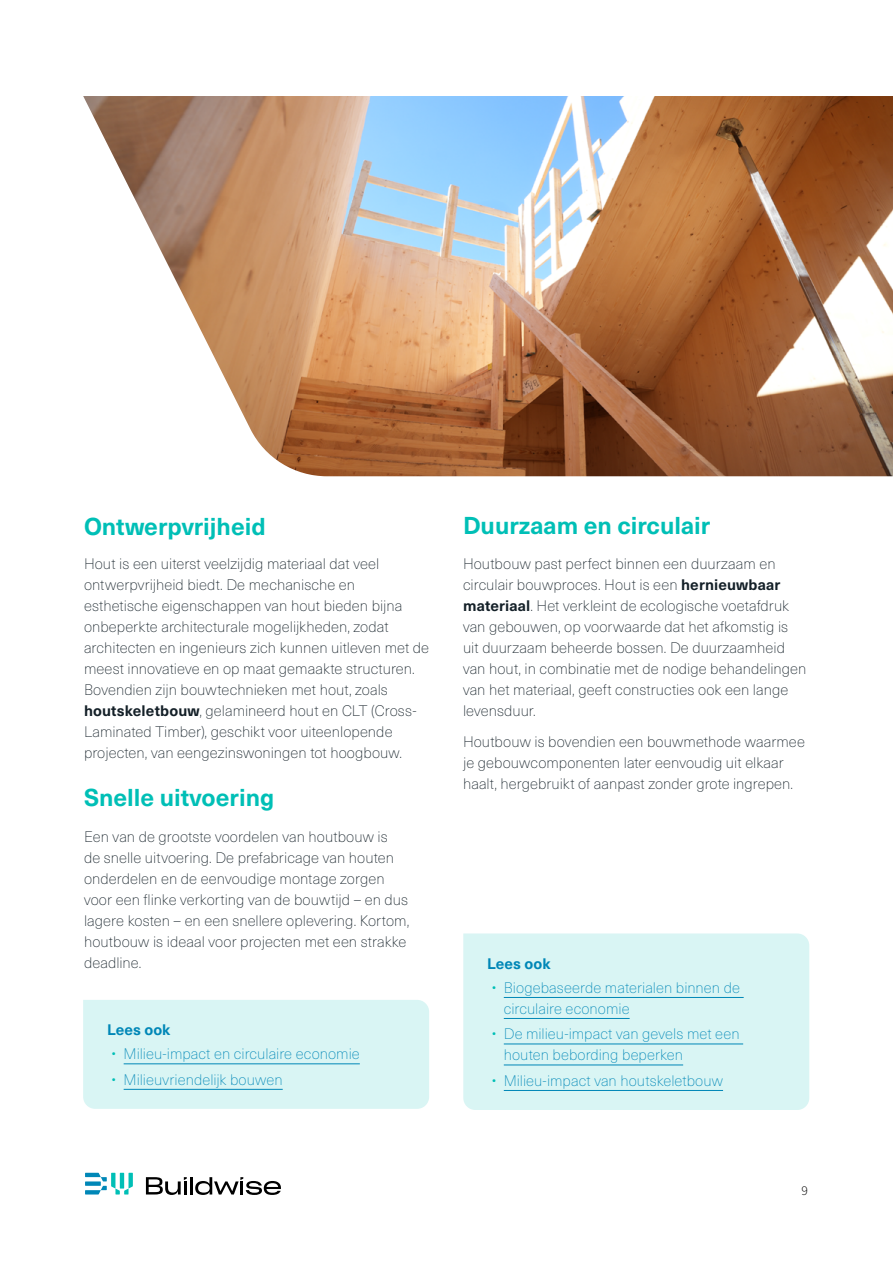
<style>
.page{position:relative;width:893px;height:1263px;background:#fff}
.page>*{position:absolute;margin:0;border:0;box-sizing:border-box;transform-origin:0 0}
.t1{font:700 24px "Neue Haas Unica W1 G";color:#00bfb6}
.t2{font:100 15px/21px "Neue Haas Unica W1 G";letter-spacing:.005em;color:#142028}
.t3{font:100 15px/21px "Neue Haas Unica W1 G";letter-spacing:.005em;color:#0087b7}
.t4{font:700 15px "Neue Haas Unica W1 G";letter-spacing:.005em;color:#0087b7}
.t5{font:13.5px "Source Sans Variable";color:#000}
.s1{font-weight:700}
.s2{color:#00bfb6}
</style>
<div class="page">
<svg style="left:146px;top:1177px;width:41px;height:18px"></svg>
<hr style="left:190px;top:1177px;width:3px;height:17px;background:#000">
<svg style="left:195px;top:1177px;width:86px;height:18px"></svg>
<svg style="left:85px;top:1173px;width:48px;height:21px"></svg>
<hr style="left:120px;top:1173px;width:4px;height:15px;background:#00bfb6">
<img style="left:83px;top:96px;width:810px;height:380px">
<div style="left:83px;top:1000px;width:346px;height:109px;background:#d9f5f4"></div>
<hr style="left:124px;top:1063px;width:236px;height:1px;background:#0087b7">
<hr style="left:124px;top:1089px;width:159px;height:1px;background:#0087b7">
<div style="left:463px;top:933px;width:346px;height:177px;background:#d9f5f4"></div>
<hr style="left:504px;top:997px;width:240px;height:1px;background:#0087b7">
<hr style="left:504px;top:1018px;width:126px;height:1px;background:#0087b7">
<hr style="left:504px;top:1043px;width:239px;height:1px;background:#0087b7">
<hr style="left:504px;top:1064px;width:179px;height:1px;background:#0087b7">
<hr style="left:504px;top:1090px;width:219px;height:1px;background:#0087b7">
<h1 class="t1" style="left:84px;top:509px;width:183px">Ontwerpvrijheid</h1>
<p class="t2" style="left:84px;top:552px;width:347px">Hout is een uiterst veelzijdig materiaal dat veel ontwerpvrijheid biedt. De mechanische en esthetische eigenschappen van hout bieden bijna onbeperkte architecturale mogelijkheden, zodat architecten en ingenieurs zich kunnen uitleven met de meest innovatieve en op maat gemaakte structuren.<br>Bovendien zijn bouwtechnieken met hout, zoals <span class="s1">houtskeletbouw</span>, gelamineerd hout en CLT (Cross-Laminated Timber), geschikt voor uiteenlopende projecten, van eengezinswoningen tot hoogbouw.</p>
<h1 class="t1" style="left:84px;top:779px;width:192px">Snelle uitvoering</h1>
<p class="t2" style="left:84px;top:825px;width:327px">Een van de grootste voordelen van houtbouw is<br>de snelle uitvoering. De prefabricage van houten onderdelen en de eenvoudige montage zorgen voor een flinke verkorting van de bouwtijd – en dus lagere kosten – en een snellere oplevering. Kortom, houtbouw is ideaal voor projecten met een strakke deadline.</p>
<p class="t4" style="left:107px;top:1018px;width:65px">Lees ook</p>
<p class="t3" style="left:112px;top:1043px;width:250px"><span class="s2">•</span> Milieu-impact en circulaire economie</p>
<p class="t3" style="left:112px;top:1068px;width:173px"><span class="s2">•</span> Milieuvriendelijk bouwen</p>
<h1 class="t1" style="left:463px;top:508px;width:249px">Duurzaam en circulair</h1>
<p class="t2" style="left:463px;top:552px;width:345px">Houtbouw past perfect binnen een duurzaam en circulair bouwproces. Hout is een <span class="s1">hernieuwbaar materiaal</span>. Het verkleint de ecologische voetafdruk van gebouwen, op voorwaarde dat het afkomstig is uit duurzaam beheerde bossen. De duurzaamheid van hout, in combinatie met de nodige behandelingen van het materiaal, geeft constructies ook een lange levensduur.</p>
<p class="t2" style="left:463px;top:731px;width:343px">Houtbouw is bovendien een bouwmethode waarmee je gebouwcomponenten later eenvoudig uit elkaar haalt, hergebruikt of aanpast zonder grote ingrepen.</p>
<p class="t4" style="left:487px;top:952px;width:65px">Lees ook</p>
<p class="t3" style="left:504px;top:976px;width:238px;text-indent:-12px"><span class="s2">•</span> Biogebaseerde materialen binnen de circulaire economie</p>
<p class="t3" style="left:504px;top:1023px;width:237px;text-indent:-12px"><span class="s2">•</span> De milieu-impact van gevels met een houten bebording beperken</p>
<p class="t3" style="left:492px;top:1069px;width:233px"><span class="s2">•</span> Milieu-impact van houtskeletbouw</p>
<p class="t5" style="left:801px;top:1182px;width:8px">9</p>
</div>
